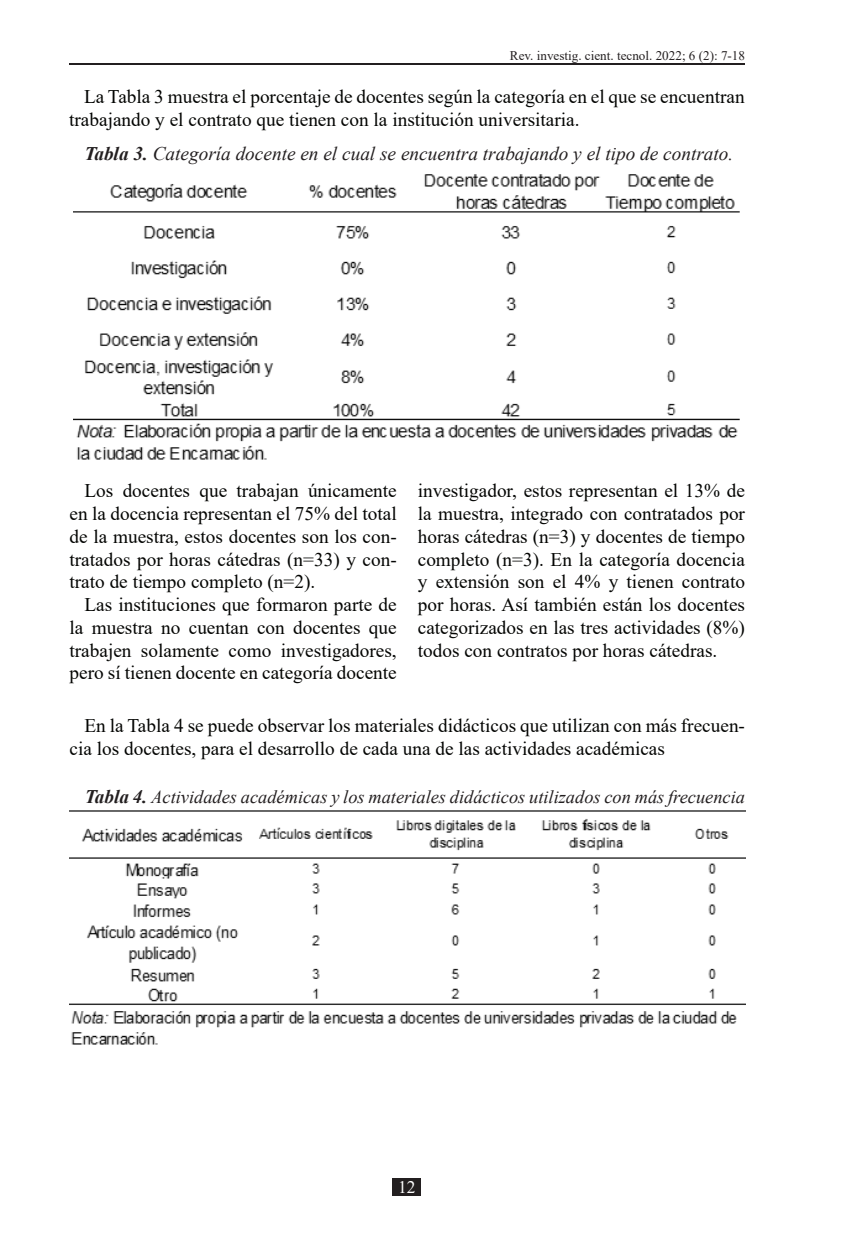
<style>
.page{position:relative;width:844px;height:1241px;background:#fff}
.page>*{position:absolute;margin:0;border:0;box-sizing:border-box;transform-origin:0 0}
.t1{font:19.25px/22.8px "Times New Roman";color:#040503;text-align:justify}
.t2{font:italic 19.25px "Times New Roman";color:#231f20}
.t3{font:italic 18.38px "Times New Roman";color:#231f20}
.t4{font:17.5px "Times New Roman";color:#fff}
.t5{font:13.12px "Times New Roman";color:#231f20}
.s1{font-weight:700}
.s2{font-weight:700;font-size:19.25px}
</style>
<div class="page">
<hr style="left:69px;top:63px;width:675px;height:2px;background:#231f20">
<div style="left:392px;top:1178px;width:29px;height:17px;background:#231f20"></div>
<img style="left:73px;top:175px;width:666px;height:285px">
<img style="left:69px;top:810px;width:676px;height:235px">
<p class="t5" style="left:510px;top:46px;width:237px">Rev. investig. cient. tecnol. 2022; 6 (2): 7-18</p>
<p class="t1" style="left:69px;top:84px;width:676px;text-indent:15px">La Tabla 3 muestra el porcentaje de docentes según la categoría en el que se encuentran trabajando y el contrato que tienen con la institución universitaria.</p>
<p class="t2" style="left:84px;top:140px;width:650px"><span class="s1">Tabla 3.</span> Categoría docente en el cual se encuentra trabajando y el tipo de contrato.</p>
<p class="t1" style="left:69px;top:479px;width:329px;text-indent:15px">Los docentes que trabajan únicamente en la docencia representan el 75% del total de la muestra, estos docentes son los con&shy;tratados por horas cátedras (n=33) y con&shy;trato de tiempo completo (n=2).</p>
<p class="t1" style="left:69px;top:592px;width:328px;text-indent:15px">Las instituciones que formaron parte de la muestra no cuentan con docentes que trabajen solamente como investigadores, pero sí tienen docente en categoría docente</p>
<p class="t1" style="left:417px;top:479px;width:329px">investigador, estos representan el 13% de la muestra, integrado con contratados por horas cátedras (n=3) y docentes de tiempo completo (n=3). En la categoría docencia y extensión son el 4% y tienen contrato por horas. Así también están los docentes categorizados en las tres actividades (8%) todos con contratos por horas cátedras.</p>
<p class="t1" style="left:69px;top:713px;width:676px;text-indent:15px">En la Tabla 4 se puede observar los materiales didácticos que utilizan con más frecuen&shy;cia los docentes, para el desarrollo de cada una de las actividades académicas</p>
<p class="t3" style="left:85px;top:784px;width:661px"><span class="s2">Tabla 4.</span> Actividades académicas y los materiales didácticos utilizados con más frecuencia</p>
<p class="t4" style="left:398px;top:1174px;width:19px">12</p>
</div>
